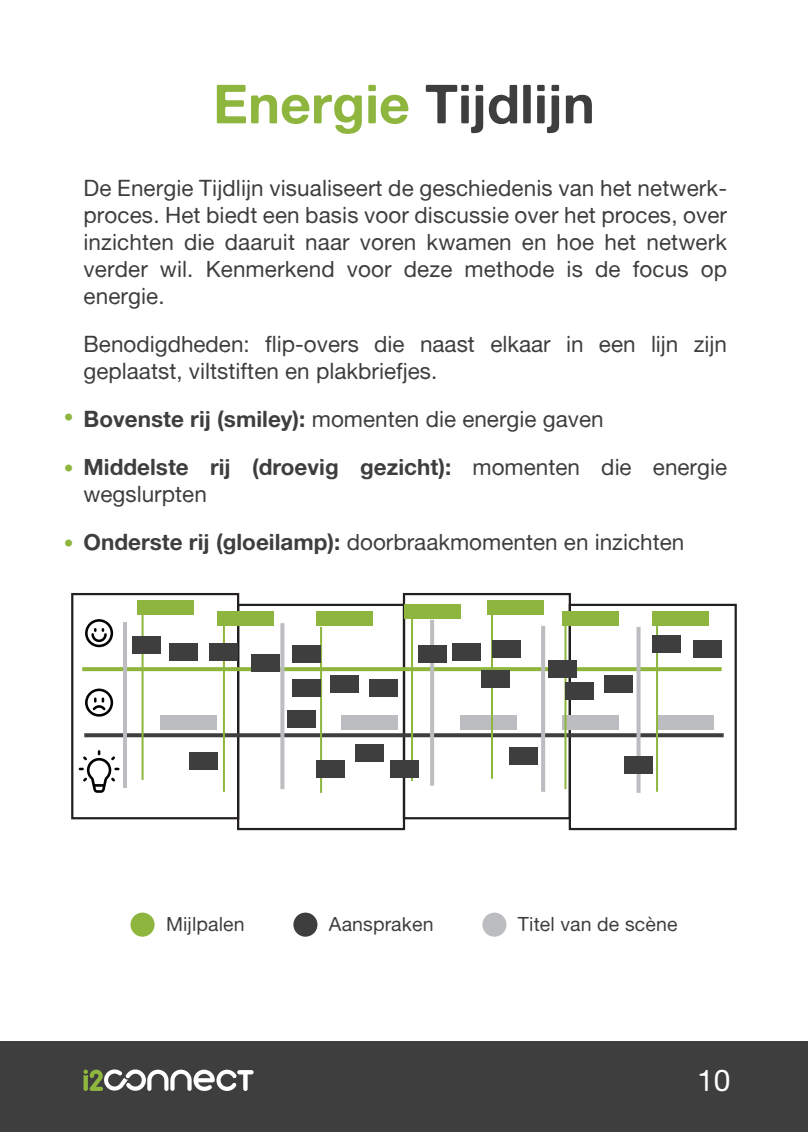
<style>
.page{position:relative;width:808px;height:1132px;background:#fff}
.page>*{position:absolute;margin:0;border:0;box-sizing:border-box;transform-origin:0 0}
.t1{font:54px "Alte Haas Grotesk Bold";color:#3e3e3f}
.t2{font:30px "Alte Haas Grotesk";color:#fff}
.t3{font:22.5px/27px "Alte Haas Grotesk";color:#3e3e3f}
.t4{font:22.5px "Alte Haas Grotesk Bold";color:#3e3e3f}
.t5{font:19.5px "Alte Haas Grotesk";letter-spacing:.005em;color:#3e3e3f}
.t6{font:19.5px "Alte Haas Grotesk";color:#8eb63e}
.s1{color:#8eb63e}
.s2{font-family:"Alte Haas Grotesk Bold"}
.s3{font-family:"Alte Haas Grotesk"}
</style>
<div class="page">
<div style="left:0;top:1041px;width:808px;height:90px;background:#3e3e3f"></div>
<svg style="left:83px;top:1069px;width:171px;height:22px"></svg>
<div style="left:293px;top:912px;width:24px;height:24px;background:#3e3e3f;border-radius:50%"></div>
<div style="left:130px;top:912px;width:25px;height:24px;background:#8eb63e;border-radius:50%"></div>
<div style="left:482px;top:912px;width:24px;height:24px;background:#bcbdc0;border-radius:50%"></div>
<div style="left:71px;top:592px;width:168px;height:227px;border:2px solid #231f20"></div>
<div style="left:569px;top:603px;width:168px;height:226px;border:2px solid #231f20"></div>
<div style="left:403px;top:592px;width:168px;height:227px;border:2px solid #231f20"></div>
<div style="left:237px;top:603px;width:168px;height:226px;border:2px solid #231f20"></div>
<svg style="left:82px;top:667px;width:640px;height:4px;fill:#8eb63e"></svg>
<svg style="left:84px;top:733px;width:640px;height:4px;fill:#3e3e3f"></svg>
<div style="left:138px;top:600px;width:56px;height:14px;background:#8eb63e"></div>
<div style="left:217px;top:611px;width:56px;height:14px;background:#8eb63e"></div>
<div style="left:317px;top:611px;width:56px;height:14px;background:#8eb63e"></div>
<div style="left:404px;top:604px;width:56px;height:14px;background:#8eb63e"></div>
<div style="left:487px;top:600px;width:56px;height:14px;background:#8eb63e"></div>
<div style="left:562px;top:611px;width:56px;height:14px;background:#8eb63e"></div>
<div style="left:653px;top:611px;width:56px;height:14px;background:#8eb63e"></div>
<div style="left:341px;top:714px;width:56px;height:15px;background:#bcbdc0"></div>
<div style="left:460px;top:714px;width:57px;height:15px;background:#bcbdc0"></div>
<div style="left:562px;top:714px;width:56px;height:15px;background:#bcbdc0"></div>
<hr style="left:123px;top:622px;width:4px;height:165px;background:#bcbdc0">
<svg style="left:280px;top:623px;width:4px;height:165px"></svg>
<hr style="left:430px;top:619px;width:4px;height:166px;background:#bcbdc0">
<hr style="left:541px;top:625px;width:4px;height:166px;background:#bcbdc0">
<svg style="left:636px;top:627px;width:4px;height:165px"></svg>
<div style="left:657px;top:714px;width:56px;height:15px;background:#bcbdc0"></div>
<hr style="left:142px;top:613px;width:2px;height:166px;background:#8eb63e">
<hr style="left:223px;top:625px;width:2px;height:166px;background:#8eb63e">
<hr style="left:320px;top:626px;width:2px;height:166px;background:#8eb63e">
<hr style="left:411px;top:614px;width:2px;height:166px;background:#8eb63e">
<hr style="left:491px;top:612px;width:2px;height:166px;background:#8eb63e">
<hr style="left:564px;top:623px;width:2px;height:165px;background:#8eb63e">
<hr style="left:656px;top:625px;width:2px;height:166px;background:#8eb63e">
<div style="left:161px;top:714px;width:56px;height:15px;background:#bcbdc0"></div>
<div style="left:132px;top:636px;width:29px;height:17px;background:#3e3e3f"></div>
<div style="left:170px;top:643px;width:28px;height:18px;background:#3e3e3f"></div>
<div style="left:210px;top:643px;width:28px;height:18px;background:#3e3e3f"></div>
<div style="left:251px;top:654px;width:29px;height:17px;background:#3e3e3f"></div>
<div style="left:293px;top:645px;width:28px;height:17px;background:#3e3e3f"></div>
<div style="left:293px;top:679px;width:28px;height:17px;background:#3e3e3f"></div>
<div style="left:331px;top:674px;width:28px;height:18px;background:#3e3e3f"></div>
<div style="left:369px;top:679px;width:29px;height:17px;background:#3e3e3f"></div>
<div style="left:287px;top:709px;width:29px;height:18px;background:#3e3e3f"></div>
<div style="left:453px;top:643px;width:28px;height:18px;background:#3e3e3f"></div>
<div style="left:418px;top:644px;width:28px;height:18px;background:#3e3e3f"></div>
<div style="left:492px;top:640px;width:28px;height:18px;background:#3e3e3f"></div>
<div style="left:481px;top:670px;width:28px;height:18px;background:#3e3e3f"></div>
<div style="left:548px;top:660px;width:28px;height:17px;background:#3e3e3f"></div>
<div style="left:565px;top:682px;width:29px;height:17px;background:#3e3e3f"></div>
<div style="left:604px;top:674px;width:28px;height:18px;background:#3e3e3f"></div>
<div style="left:653px;top:634px;width:28px;height:18px;background:#3e3e3f"></div>
<div style="left:693px;top:640px;width:29px;height:18px;background:#3e3e3f"></div>
<div style="left:624px;top:756px;width:29px;height:17px;background:#3e3e3f"></div>
<div style="left:509px;top:747px;width:29px;height:17px;background:#3e3e3f"></div>
<div style="left:390px;top:759px;width:28px;height:18px;background:#3e3e3f"></div>
<div style="left:355px;top:743px;width:29px;height:18px;background:#3e3e3f"></div>
<div style="left:316px;top:759px;width:29px;height:18px;background:#3e3e3f"></div>
<div style="left:189px;top:752px;width:28px;height:17px;background:#3e3e3f"></div>
<svg style="left:85px;top:619px;width:28px;height:28px"></svg>
<svg style="left:85px;top:688px;width:28px;height:28px"></svg>
<svg style="left:79px;top:750px;width:41px;height:42px"></svg>
<h1 class="t1" style="left:213px;top:71px;width:383px"><span class="s1">Energie</span> Tijdlijn</h1>
<p class="t6" style="left:64px;top:405px;width:11px">•</p>
<p class="t6" style="left:64px;top:456px;width:11px">•</p>
<p class="t6" style="left:64px;top:531px;width:11px">•</p>
<p class="t3" style="left:83px;top:174px;width:645px;text-align:justify">De Energie Tijdlijn visualiseert de geschiedenis van het netwerk&shy;proces. Het biedt een basis voor discussie over het proces, over inzichten die daaruit naar voren kwamen en hoe het netwerk verder wil. Kenmerkend voor deze methode is de focus op energie.</p>
<p class="t3" style="left:83px;top:330px;width:645px">Benodigdheden: flip-overs die naast elkaar in een lijn zijn geplaatst, viltstiften en plakbriefjes.</p>
<p class="t3" style="left:83px;top:405px;width:522px"><span class="s2">Bovenste rij (smiley):</span> momenten die energie gaven</p>
<p class="t4" style="left:83px;top:452px;width:645px">Middelste rij (droevig gezicht): <span class="s3">momenten die energie</span></p>
<p class="t3" style="left:83px;top:469px;width:602px;line-height:48px">wegslurpten<br><span class="s2">Onderste rij (gloeilamp):</span> doorbraakmomenten en inzichten</p>
<p class="t5" style="left:166px;top:912px;width:80px">Mijlpalen</p>
<p class="t5" style="left:329px;top:912px;width:106px">Aanspraken</p>
<p class="t5" style="left:518px;top:912px;width:161px">Titel van de scène</p>
<h2 class="t2" style="left:697px;top:1062px;width:35px">10</h2>
</div>
